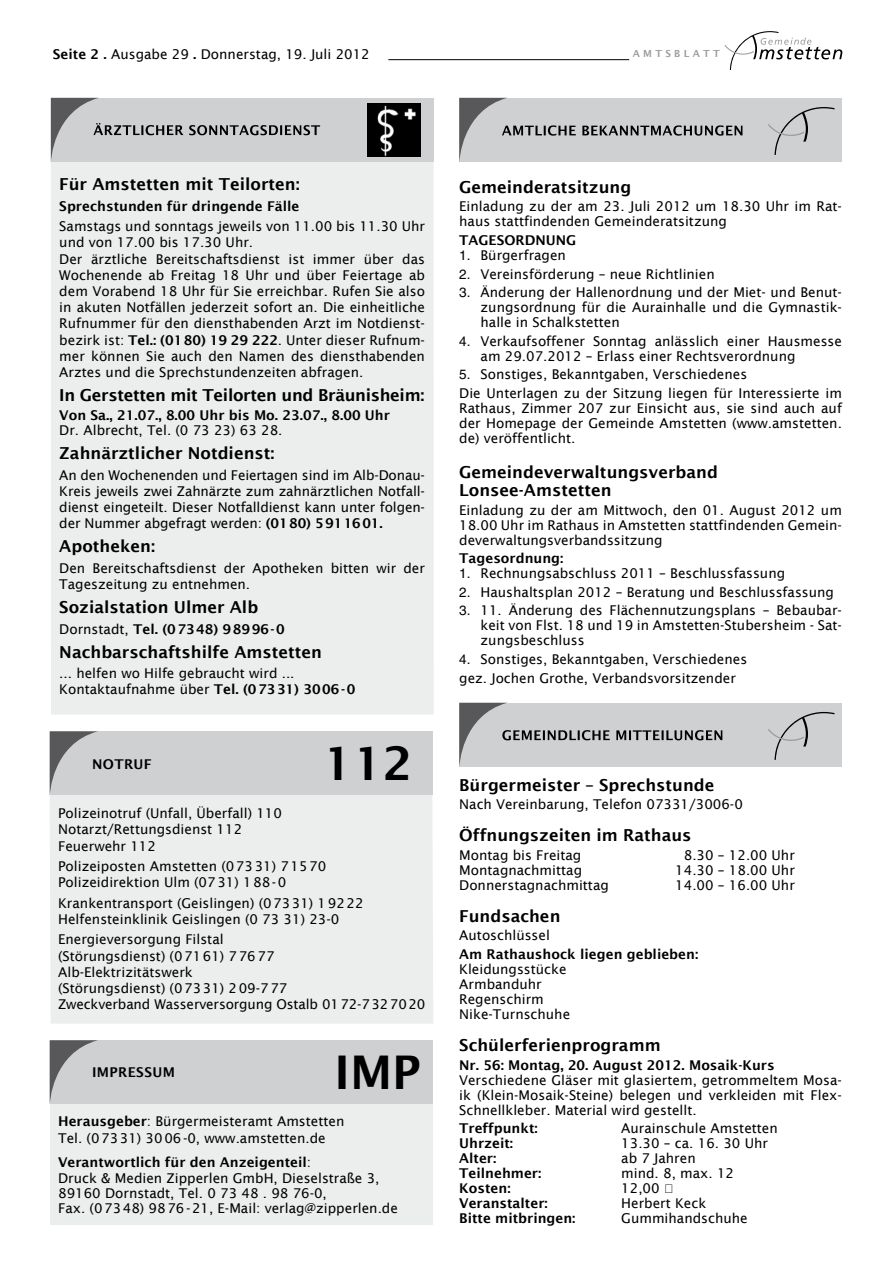
<style>
.page{position:relative;width:893px;height:1263px;background:#fff}
.page>*{position:absolute;margin:0;border:0;box-sizing:border-box;transform-origin:0 0}
.t1{font:600 46.5px "Lucida Sans";color:#000}
.t2{font:600 16.5px/18px "Lucida Sans";color:#000}
.t3{font:600 16.5px "Lucida Sans";letter-spacing:-.02em;color:#000}
.t4{font:13.5px/16.2px "Lucida Sans";color:#000}
.t5{font:600 13.5px "Lucida Sans";color:#000}
.t6{font:600 13.5px "Lucida Sans";letter-spacing:.025em;color:#000}
.t7{font:600 9.75px "Lucida Sans";letter-spacing:.34em;color:#9c9d9f}
.s1{font-weight:600}
.s2{font-weight:400}
.s3{font-family:"Helvetica"}
</style>
<div class="page">
<svg style="left:724px;top:31px;width:118px;height:39px"></svg>
<hr style="left:388px;top:59px;width:241px;height:1px;background:#000">
<div style="left:50px;top:1102px;width:382px;height:123px;background:#eceded"></div>
<div style="left:50px;top:1040px;width:382px;height:64px;background:#cfd0d2"></div>
<svg style="left:50px;top:1040px;width:48px;height:61px"></svg>
<div style="left:50px;top:793px;width:383px;height:230px;background:#eceded"></div>
<div style="left:50px;top:731px;width:382px;height:64px;background:#cfd0d2"></div>
<svg style="left:50px;top:731px;width:48px;height:61px"></svg>
<div style="left:51px;top:162px;width:383px;height:552px;background:#eceded"></div>
<div style="left:51px;top:98px;width:382px;height:64px;background:#cfd0d2"></div>
<svg style="left:51px;top:98px;width:269px;height:62px"></svg>
<img style="left:368px;top:103px;width:53px;height:53px">
<div style="left:459px;top:98px;width:383px;height:64px;background:#cfd0d2"></div>
<svg style="left:459px;top:98px;width:283px;height:64px"></svg>
<svg style="left:768px;top:107px;width:67px;height:48px"></svg>
<div style="left:459px;top:703px;width:383px;height:63px;background:#cfd0d2"></div>
<svg style="left:459px;top:703px;width:263px;height:63px"></svg>
<svg style="left:768px;top:712px;width:67px;height:48px"></svg>
<p class="t4" style="left:53px;top:46px;width:318px"><span class="s1">Seite 2 .</span> Ausgabe 29 <span class="s1">.</span> Donnerstag, 19. Juli 2012</p>
<p class="t7" style="left:633px;top:48px;width:89px">AMTSBLATT</p>
<p class="t2" style="left:59px;top:175px;width:242px">Für Amstetten mit Teilorten:</p>
<p class="t5" style="left:59px;top:198px;width:242px">Sprechstunden für dringende Fälle</p>
<p class="t4" style="left:59px;top:218px;width:367px">Samstags und sonntags jeweils von 11.00 bis 11.30 Uhr und von 17.00 bis 17.30 Uhr.<br>Der ärztliche Bereitschaftsdienst ist immer über das Wochenende ab Freitag 18 Uhr und über Feiertage ab dem Vorabend 18 Uhr für Sie erreichbar. Rufen Sie also in akuten Notfällen jederzeit sofort an. Die einheitliche Rufnummer für den diensthabenden Arzt im Notdienst&shy;bezirk ist: <span class="s1">Tel.: (0180) 19 29 222</span>. Unter dieser Rufnum&shy;mer können Sie auch den Namen des diensthabenden Arztes und die Sprechstundenzeiten abfragen.</p>
<p class="t3" style="left:59px;top:386px;width:367px">In Gerstetten mit Teilorten und Bräunisheim:</p>
<p class="t5" style="left:59px;top:408px;width:332px">Von Sa., 21.07., 8.00 Uhr bis Mo. 23.07., 8.00 Uhr</p>
<p class="t4" style="left:59px;top:422px;width:225px">Dr. Albrecht, Tel. (0 73 23) 63 28.</p>
<p class="t2" style="left:59px;top:444px;width:217px">Zahnärztlicher Notdienst:</p>
<p class="t4" style="left:59px;top:467px;width:367px;text-align:justify">An den Wochenenden und Feiertagen sind im Alb-Donau-Kreis jeweils zwei Zahnärzte zum zahnärztlichen Notfall&shy;dienst eingeteilt. Dieser Notfalldienst kann unter folgen&shy;der Nummer abgefragt werden: <span class="s1">(0180) 5911601.</span></p>
<p class="t2" style="left:59px;top:537px;width:97px">Apotheken:</p>
<p class="t4" style="left:59px;top:560px;width:367px">Den Bereitschaftsdienst der Apotheken bitten wir der<br>Tageszeitung zu entnehmen.</p>
<p class="t2" style="left:59px;top:598px;width:200px">Sozialstation Ulmer Alb</p>
<p class="t5" style="left:59px;top:621px;width:227px"><span class="s2">Dornstadt,</span> Tel. (07348) 98996-0</p>
<p class="t2" style="left:59px;top:643px;width:264px">Nachbarschaftshilfe Amstetten</p>
<p class="t4" style="left:59px;top:665px;width:298px">... helfen wo Hilfe gebraucht wird ...<br>Kontaktaufnahme über <span class="s1">Tel. (07331) 3006-0</span></p>
<p class="t5" style="left:92px;top:756px;width:61px">NOTRUF</p>
<h1 class="t1" style="left:323px;top:737px;width:91px">112</h1>
<p class="t4" style="left:58px;top:805px;width:225px">Polizeinotruf (Unfall, Überfall) 110<br>Notarzt/Rettungsdienst 112<br>Feuerwehr 112</p>
<p class="t4" style="left:58px;top:858px;width:270px">Polizeiposten Amstetten (07331) 71570<br>Polizeidirektion Ulm (0731) 188-0</p>
<p class="t4" style="left:58px;top:895px;width:307px">Krankentransport (Geislingen) (07331) 19222<br>Helfensteinklinik Geislingen (0 73 31) 23-0</p>
<p class="t4" style="left:58px;top:931px;width:369px">Energieversorgung Filstal<br>(Störungsdienst) (07161) 77677<br>Alb-Elektrizitätswerk<br>(Störungsdienst) (07331) 209-777<br>Zweckverband Wasserversorgung Ostalb 0172-7327020</p>
<p class="t6" style="left:92px;top:1065px;width:84px">IMPRESSUM</p>
<h1 class="t1" style="left:335px;top:1045px;width:88px">IMP</h1>
<p class="t4" style="left:58px;top:1113px;width:288px"><span class="s1">Herausgeber</span>: Bürgermeisteramt Amstetten<br>Tel. (07331) 3006-0, www.amstetten.de</p>
<p class="t4" style="left:58px;top:1155px;width:341px;line-height:15.5px"><span class="s1">Verantwortlich für den Anzeigenteil</span>:<br>Druck &amp; Medien Zipperlen GmbH, Dieselstraße 3, 89160 Dornstadt, Tel. 0 73 48 . 98 76-0,<br>Fax. (07348) 9876-21, E-Mail: verlag@zipperlen.de</p>
<p class="t2" style="left:459px;top:178px;width:174px">Gemeinderatsitzung</p>
<p class="t4" style="left:459px;top:199px;width:384px;line-height:15px">Einladung zu der am 23. Juli 2012 um 18.30 Uhr im Rat&shy;haus stattfindenden Gemeinderatsitzung</p>
<p class="t5" style="left:459px;top:232px;width:119px">TAGESORDNUNG</p>
<p class="t4" style="left:459px;top:247px;width:108px"><span class="s3">1.</span> Bürgerfragen</p>
<p class="t4" style="left:459px;top:266px;width:257px"><span class="s3">2.</span> Vereinsförderung – neue Richtlinien</p>
<p class="t4" style="left:481px;top:285px;width:363px;line-height:15px;text-align:justify;text-indent:-21px"><span class="s3">3.</span> Änderung der Hallenordnung und der Miet- und Benut&shy;zungsordnung für die Aurainhalle und die Gymnastik&shy;halle in Schalkstetten</p>
<p class="t4" style="left:481px;top:333px;width:363px;line-height:15px;text-indent:-21px"><span class="s3">4.</span> Verkaufsoffener Sonntag anlässlich einer Hausmesse am 29.07.2012 – Erlass einer Rechtsverordnung</p>
<p class="t4" style="left:459px;top:365px;width:384px;line-height:18.6px"><span class="s3">5.</span> Sonstiges, Bekanntgaben, Verschiedenes<br>Die Unterlagen zu der Sitzung liegen für Interessierte im</p>
<p class="t4" style="left:459px;top:401px;width:384px;line-height:15px;text-align:justify">Rathaus, Zimmer 207 zur Einsicht aus, sie sind auch auf der Homepage der Gemeinde Amstetten (www.amstetten. de) veröffentlicht.</p>
<p class="t2" style="left:459px;top:463px;width:260px">Gemeindeverwaltungsverband<br>Lonsee-Amstetten</p>
<p class="t4" style="left:459px;top:502px;width:384px;line-height:15px;text-align:justify">Einladung zu der am Mittwoch, den 01. August 2012 um 18.00 Uhr im Rathaus in Amstetten stattfindenden Gemein&shy;deverwaltungsverbandssitzung</p>
<p class="t5" style="left:459px;top:551px;width:106px">Tagesordnung:</p>
<p class="t4" style="left:459px;top:565px;width:327px"><span class="s3">1.</span> Rechnungsabschluss 2011 – Beschlussfassung</p>
<p class="t4" style="left:459px;top:584px;width:376px"><span class="s3">2.</span> Haushaltsplan 2012 – Beratung und Beschlussfassung</p>
<p class="t4" style="left:481px;top:603px;width:363px;line-height:15px;text-align:justify;text-indent:-21px"><span class="s3">3.</span> 11. Änderung des Flächennutzungsplans – Bebaubar&shy;keit von Flst. 18 und 19 in Amstetten-Stubersheim - Sat&shy;zungsbeschluss</p>
<p class="t4" style="left:459px;top:650px;width:289px;line-height:18.6px"><span class="s3">4.</span> Sonstiges, Bekanntgaben, Verschiedenes gez. Jochen Grothe, Verbandsvorsitzender</p>
<p class="t2" style="left:459px;top:776px;width:257px">Bürgermeister – Sprechstunde</p>
<p class="t4" style="left:459px;top:796px;width:285px">Nach Vereinbarung, Telefon 07331/3006-0</p>
<p class="t2" style="left:459px;top:826px;width:234px">Öffnungszeiten im Rathaus</p>
<p class="t4" style="left:459px;top:847px;width:124px">Montag bis Freitag</p>
<p class="t4" style="left:684px;top:847px;width:113px">8.30 – 12.00 Uhr</p>
<p class="t4" style="left:459px;top:862px;width:124px">Montagnachmittag</p>
<p class="t4" style="left:675px;top:862px;width:121px">14.30 – 18.00 Uhr</p>
<p class="t4" style="left:459px;top:877px;width:151px">Donnerstagnachmittag</p>
<p class="t4" style="left:675px;top:877px;width:121px">14.00 – 16.00 Uhr</p>
<p class="t2" style="left:459px;top:907px;width:103px">Fundsachen</p>
<p class="t4" style="left:459px;top:927px;width:92px">Autoschlüssel</p>
<p class="t5" style="left:459px;top:946px;width:241px">Am Rathaushock liegen geblieben:</p>
<p class="t4" style="left:459px;top:962px;width:112px;line-height:15px">Kleidungsstücke<br>Armbanduhr<br>Regenschirm<br>Nike-Turnschuhe</p>
<p class="t2" style="left:459px;top:1036px;width:203px">Schülerferienprogramm</p>
<p class="t5" style="left:459px;top:1057px;width:317px">Nr. 56: Montag, 20. August 2012. Mosaik-Kurs</p>
<p class="t4" style="left:459px;top:1072px;width:384px;line-height:15px;text-align:justify">Verschiedene Gläser mit glasiertem, getrommeltem Mosa&shy;ik (Klein-Mosaik-Steine) belegen und verkleiden mit Flex-Schnellkleber. Material wird gestellt.</p>
<p class="t5" style="left:459px;top:1121px;width:80px">Treffpunkt:</p>
<p class="t4" style="left:621px;top:1120px;width:158px">Aurainschule Amstetten</p>
<p class="t5" style="left:459px;top:1136px;width:56px">Uhrzeit:</p>
<p class="t4" style="left:621px;top:1135px;width:148px">13.30 – ca. 16. 30 Uhr</p>
<p class="t5" style="left:459px;top:1151px;width:39px">Alter:</p>
<p class="t4" style="left:621px;top:1150px;width:76px">ab 7 Jahren</p>
<p class="t5" style="left:459px;top:1166px;width:84px">Teilnehmer:</p>
<p class="t4" style="left:621px;top:1165px;width:114px">mind. 8, max. 12</p>
<p class="t5" style="left:459px;top:1181px;width:53px">Kosten:</p>
<p class="t4" style="left:621px;top:1180px;width:54px">12,00 €</p>
<p class="t5" style="left:459px;top:1196px;width:90px">Veranstalter:</p>
<p class="t4" style="left:621px;top:1195px;width:86px">Herbert Keck</p>
<p class="t5" style="left:459px;top:1211px;width:118px">Bitte mitbringen:</p>
<p class="t4" style="left:621px;top:1210px;width:128px">Gummihandschuhe</p>
</div>
